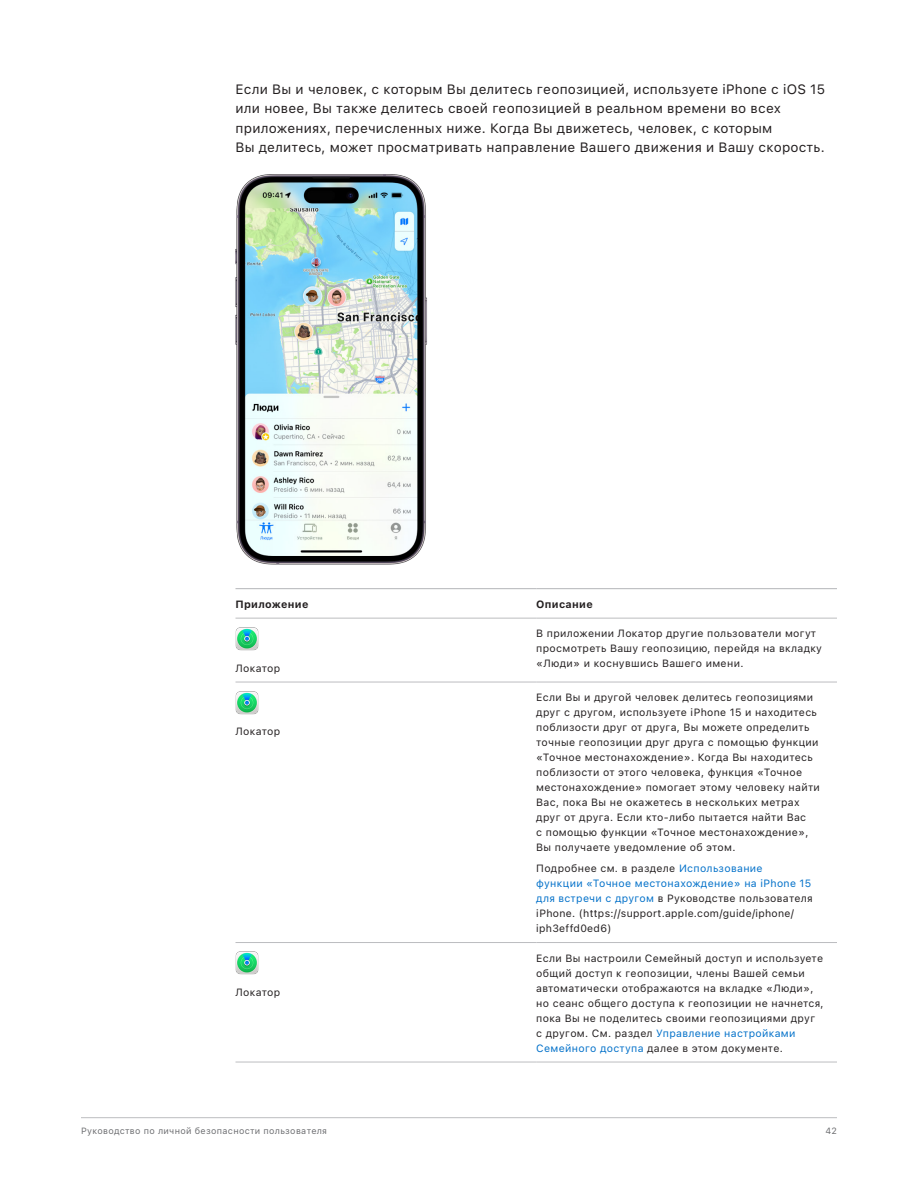
<style>
.page{position:relative;width:918px;height:1188px;background:#fff}
.page>*{position:absolute;margin:0;border:0;box-sizing:border-box;transform-origin:0 0}
.Body{font:13.5px/19.5px "SF Pro Text";letter-spacing:.015em;color:#231f20}
.Table_Body{font:10.5px/15px "SF Pro Text";letter-spacing:.03em;color:#231f20}
.Table_Heading{font:700 10.5px "SF Pro Text";letter-spacing:.03em;color:#231f20}
.t1{font:9px "SF Pro Text";letter-spacing:.035em;color:#6c6d70}
.s1{color:#0070c9}
</style>
<div class="page">
<hr style="left:81px;top:1117px;width:756px;height:1px;background:#bcbdc0">
<img style="left:236px;top:175px;width:191px;height:389px">
<hr style="left:236px;top:588px;width:300px;height:1px;background:#bcbdc0">
<hr style="left:236px;top:618px;width:300px;height:1px;background:#bcbdc0">
<hr style="left:536px;top:588px;width:301px;height:1px;background:#bcbdc0">
<hr style="left:536px;top:618px;width:301px;height:1px;background:#bcbdc0">
<hr style="left:236px;top:682px;width:300px;height:1px;background:#bcbdc0">
<hr style="left:536px;top:682px;width:301px;height:1px;background:#bcbdc0">
<hr style="left:236px;top:942px;width:300px;height:1px;background:#bcbdc0">
<hr style="left:536px;top:942px;width:301px;height:1px;background:#bcbdc0">
<hr style="left:236px;top:1062px;width:300px;height:1px;background:#bcbdc0">
<hr style="left:536px;top:1062px;width:301px;height:1px;background:#bcbdc0">
<img style="left:236px;top:627px;width:23px;height:24px">
<img style="left:236px;top:691px;width:23px;height:23px">
<img style="left:236px;top:952px;width:23px;height:23px">
<p class="Body" style="left:236px;top:79px;width:591px">Если Вы и человек, с которым Вы делитесь геопозицией, используете iPhone с iOS 15 или новее, Вы также делитесь своей геопозицией в реальном времени во всех приложениях, перечисленных ниже. Когда Вы движетесь, человек, с которым<br>Вы делитесь, может просматривать направление Вашего движения и Вашу скорость.</p>
<p class="Table_Heading" style="left:236px;top:598px;width:74px">Приложение</p>
<p class="Table_Heading" style="left:536px;top:598px;width:58px">Описание</p>
<p class="Table_Body" style="left:236px;top:660px;width:46px">Локатор</p>
<p class="Table_Body" style="left:236px;top:724px;width:46px">Локатор</p>
<p class="Table_Body" style="left:236px;top:985px;width:46px">Локатор</p>
<p class="Table_Body" style="left:536px;top:626px;width:287px">В приложении Локатор другие пользователи могут просмотреть Вашу геопозицию, перейдя на вкладку «Люди» и коснувшись Вашего имени.</p>
<p class="Table_Body" style="left:536px;top:690px;width:285px">Если Вы и другой человек делитесь геопозициями друг с другом, используете i Phone 15 и находитесь поблизости друг от друга, Вы можете определить точные геопозиции друг друга с помощью функции «Точное местонахождение». Когда Вы находитесь поблизости от этого человека, функция «Точное местонахождение» помогает этому человеку найти Вас, пока Вы не окажетесь в нескольких метрах друг от друга. Если кто‑либо пытается найти Вас<br>с помощью функции «Точное местонахождение», Вы получаете уведомление об этом.</p>
<p class="Table_Body" style="left:536px;top:861px;width:278px">Подробнее см. в разделе <span class="s1">Использование<br>функции «Точное местонахождение» на i Phone 15 для встречи с другом</span> в Руководстве пользователя i Phone. (https://support.apple.com/guide/iphone/ iph3effd0ed6)</p>
<p class="Table_Body" style="left:536px;top:950px;width:289px">Если Вы настроили Семейный доступ и используете общий доступ к геопозиции, члены Вашей семьи автоматически отображаются на вкладке «Люди», но сеанс общего доступа к геопозиции не начнется, пока Вы не поделитесь своими геопозициями друг с другом. См. раздел <span class="s1">Управление настройками Семейного доступа</span> далее в этом документе.</p>
<p class="t1" style="left:81px;top:1125px;width:248px">Руководство по личной безопасности пользователя</p>
<p class="t1" style="left:825px;top:1125px;width:13px">42</p>
</div>
